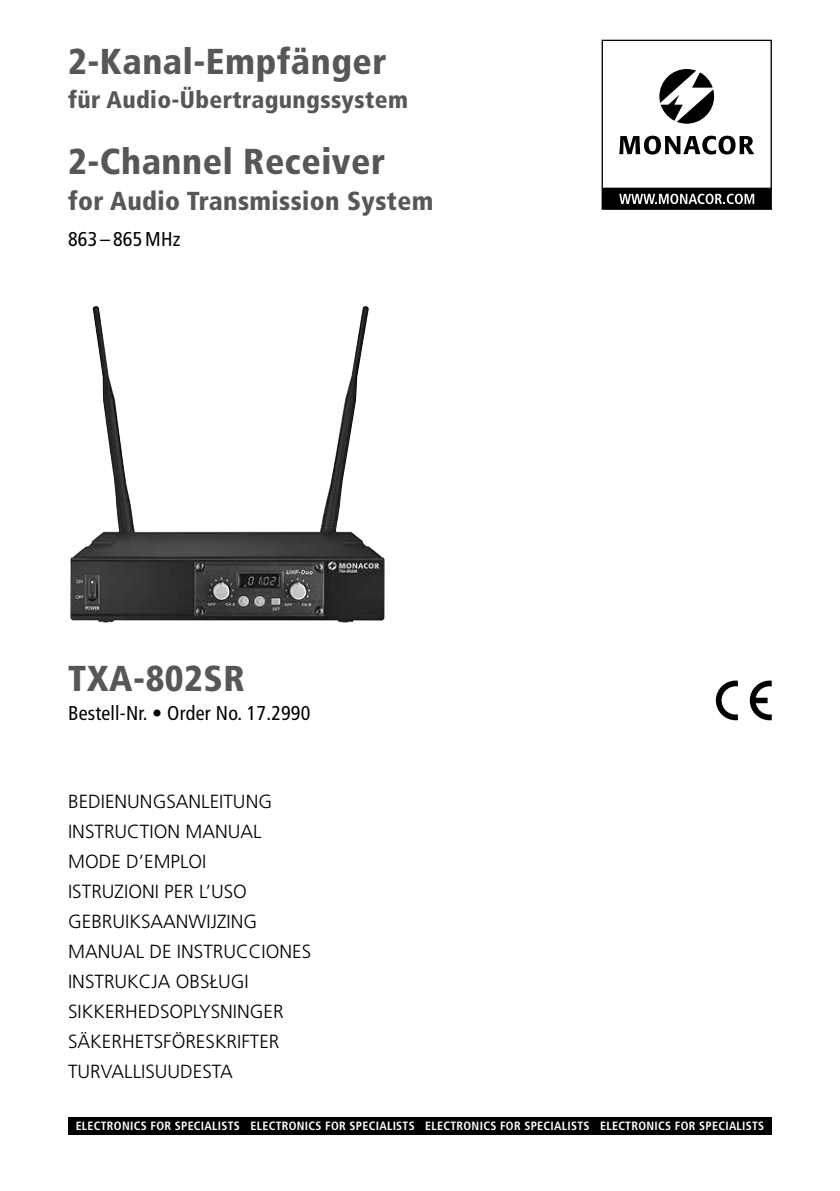
<style>
.page{position:relative;width:840px;height:1191px;background:#fff}
.page>*{position:absolute;margin:0;border:0;box-sizing:border-box;transform-origin:0 0}
.Artikel{font:900 condensed 36px "Frutiger LT Pro";letter-spacing:.015em;color:#575756}
.Artikel_klein{font:900 condensed 26px "Frutiger LT Pro";letter-spacing:.015em;color:#575756}
.Artikel_klein-2{font:900 condensed 24px "Frutiger LT Pro";letter-spacing:.015em;color:#575756}
.Best_-Nr{font:condensed 20px "Frutiger LT Pro";letter-spacing:.01em;color:#000}
.t1{font:300 19px/30px "Frutiger LT Pro";color:#000}
.t2{font:700 condensed 12px "Frutiger LT Pro";letter-spacing:.025em;color:#fff}
</style>
<div class="page">
<svg style="left:715px;top:680px;width:56px;height:40px"></svg>
<div style="left:68px;top:1117px;width:703px;height:17px;background:#000"></div>
<svg style="left:601px;top:40px;width:170px;height:170px"></svg>
<img style="left:70px;top:306px;width:314px;height:316px">
<p class="Artikel" style="left:68px;top:40px;width:320px">2-Kanal-Empfänger</p>
<p class="Artikel_klein-2" style="left:68px;top:85px;width:341px">für Audio-Übertragungssystem</p>
<p class="Artikel" style="left:68px;top:140px;width:318px">2-Channel Receiver</p>
<p class="Artikel_klein" style="left:68px;top:185px;width:366px">for Audio Transmission System</p>
<p class="Best_-Nr" style="left:68px;top:228px;width:114px">863 – 865MHz</p>
<h1 class="Artikel" style="left:68px;top:656px;width:178px">TXA-802SR</h1>
<p class="Best_-Nr" style="left:68px;top:701px;width:244px">Bestell-Nr. • Order No. 17.2990</p>
<p class="t1" style="left:68px;top:787px;width:244px">BEDIENUNGSANLEITUNG<br>INSTRUCTION MANUAL<br>MODE D’EMPLOI<br>ISTRUZIONI PER L’USO<br>GEBRUIKSAANWIJZING<br>MANUAL DE INSTRUCCIONES<br>INSTRUKCJA OBSŁUGI<br>SIKKERHEDSOPLYSNINGER<br>SÄKERHETSFÖRESKRIFTER<br>TURVALLISUUDESTA</p>
<p class="t2" style="left:76px;top:1118px;width:689px">ELECTRONICS FOR SPECIALISTS ELECTRONICS FOR SPECIALISTS ELECTRONICS FOR SPECIALISTS ELECTRONICS FOR SPECIALISTS</p>
</div>
